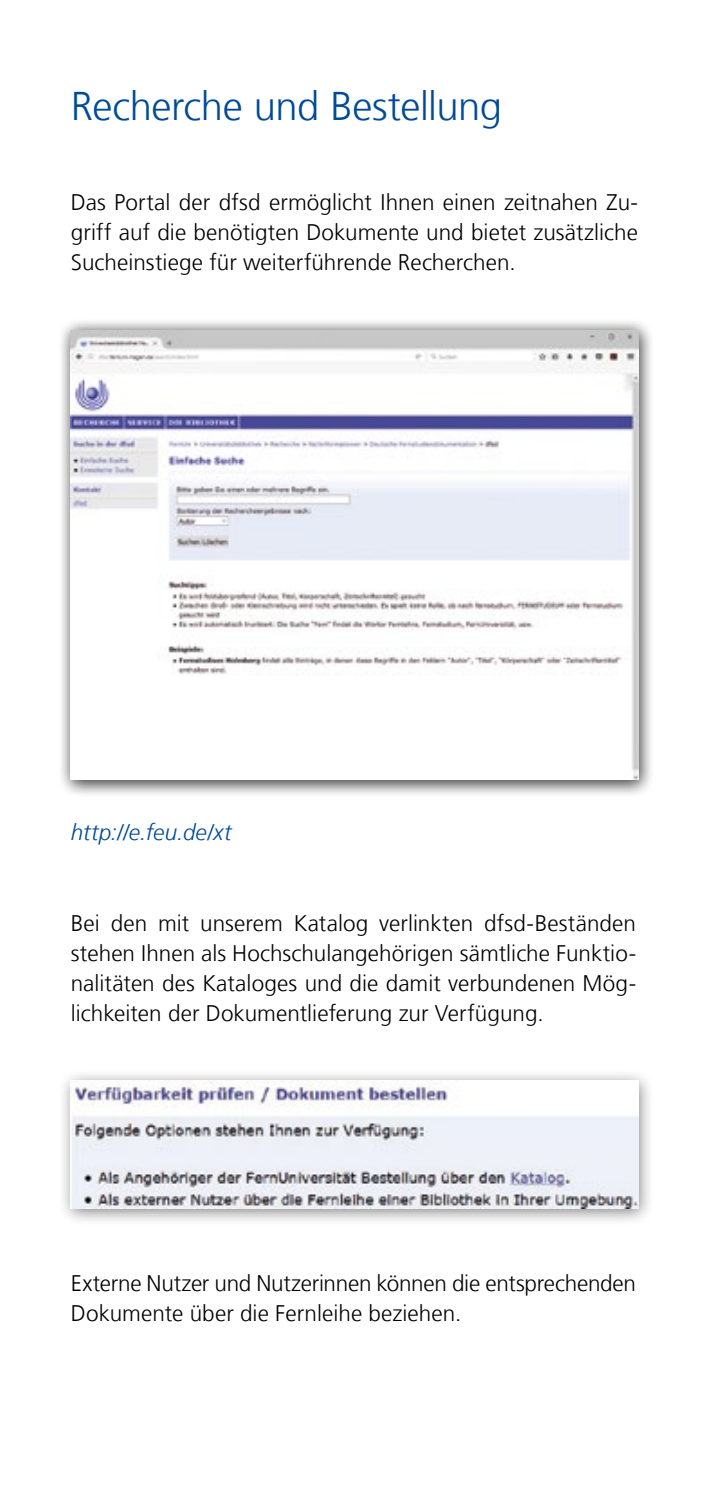
<style>
.page{position:relative;width:709px;height:1489px;background:#fff}
.page>*{position:absolute;margin:0;border:0;box-sizing:border-box;transform-origin:0 0}
.Headline{font:300 40px "Frutiger LT Com";letter-spacing:-.015em;color:#004a98}
.t1{font:300 22.5px/30px "Frutiger LT Com";color:#000;text-align:justify}
.t2{font:italic 300 22.5px "Frutiger LT Com";letter-spacing:.005em;color:#004a98}
</style>
<div class="page">
<div style="left:58px;top:318px;width:597px;height:480px;background:#000;opacity:.5"></div>
<div style="left:58px;top:1068px;width:597px;height:158px;background:#000;opacity:.5"></div>
<img style="left:71px;top:1080px;width:567px;height:128px">
<p class="Headline" style="left:71px;top:83px;width:432px">Recherche und Bestellung</p>
<p class="t1" style="left:71px;top:187px;width:568px">Das Portal der dfsd ermöglicht Ihnen einen zeitnahen Zu&shy;griff auf die benötigten Dokumente und bietet zusätzliche Sucheinstiege für weiterführende Recherchen.</p>
<p class="t2" style="left:71px;top:819px;width:162px">http://e.feu.de/xt</p>
<p class="t1" style="left:71px;top:907px;width:566px">Bei den mit unserem Katalog verlinkten dfsd-Beständen stehen Ihnen als Hochschulangehörigen sämtliche Funktio&shy;nalitäten des Kataloges und die damit verbundenen Mög&shy;lichkeiten der Dokumentlieferung zur Verfügung.</p>
<p class="t1" style="left:71px;top:1267px;width:566px">Externe Nutzer und Nutzerinnen können die entsprechenden<br>Dokumente über die Fernleihe beziehen.</p>
</div>
